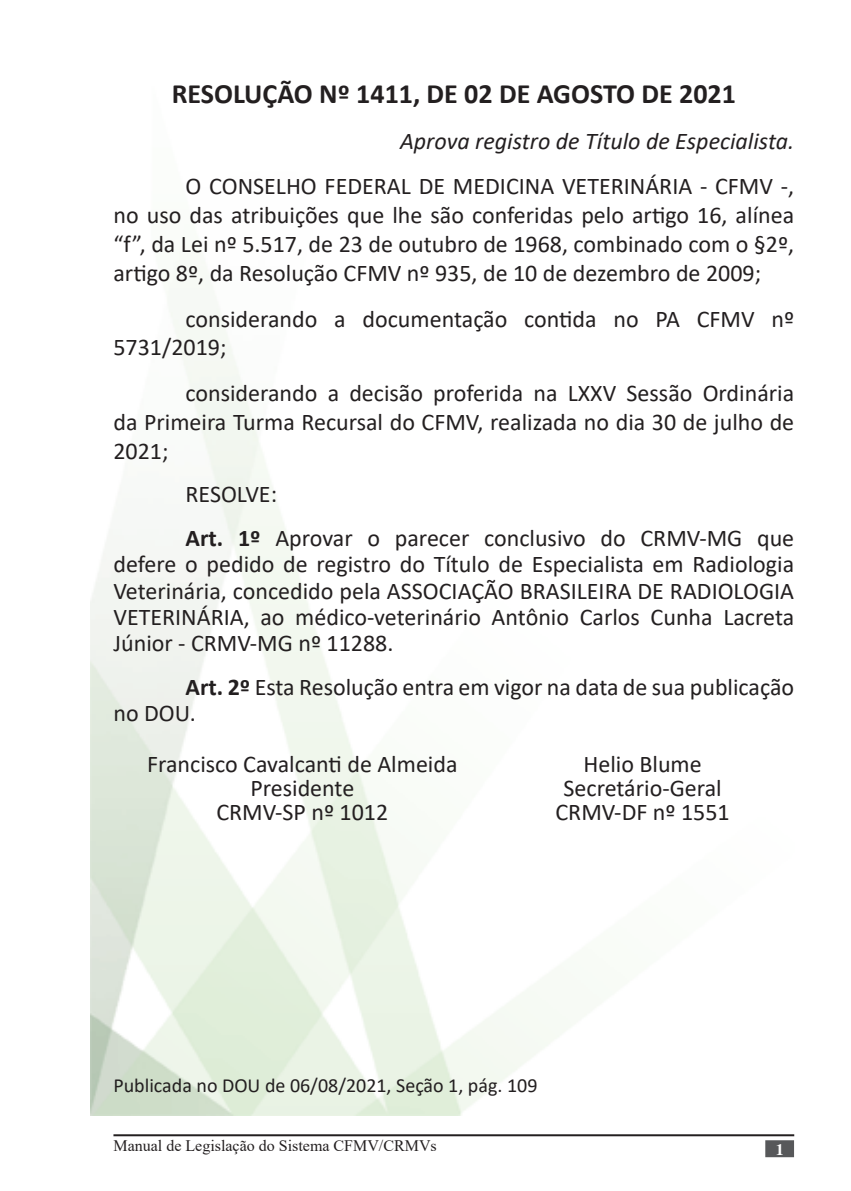
<style>
.page{position:relative;width:851px;height:1191px;background:#fff}
.page>*{position:absolute;margin:0;border:0;box-sizing:border-box;transform-origin:0 0}
.Texto_de_nota_de_rod{font:700 28px "Calibri";color:#231f20}
.Corpo_de_texto{font:24px/28.8px "Calibri";color:#231f20;text-align:justify}
.Texto_de_nota_de_rod-2{font:italic 24px "Calibri";color:#231f20}
.t1{font:20px "Calibri";color:#231f20}
.t2{font:16px "Times New Roman";color:#231f20}
.Apresentação{font:700 16px "Times";color:#fff}
.s1{font-weight:700}
</style>
<div class="page">
<hr style="left:113px;top:1134px;width:681px;height:2px;background:#231f20">
<div style="left:765px;top:1140px;width:28px;height:17px;background:#57585a;border:2px solid #57585a"></div>
<p class="Texto_de_nota_de_rod" style="left:172px;top:74px;width:565px">RESOLUÇÃO Nº 1411, DE 02 DE AGOSTO DE 2021</p>
<p class="Texto_de_nota_de_rod-2" style="left:400px;top:124px;width:395px">Aprova registro de Título de Especialista.</p>
<p class="Corpo_de_texto" style="left:113px;top:171px;width:682px;text-indent:72px">O CONSELHO FEDERAL DE MEDICINA VETERINÁRIA - CFMV -, no uso das atribuições que lhe são conferidas pelo artigo 16, alínea “f”, da Lei nº 5.517, de 23 de outubro de 1968, combinado com o §2º, artigo 8º, da Resolução CFMV nº 935, de 10 de dezembro de 2009;</p>
<p class="Corpo_de_texto" style="left:113px;top:303px;width:682px;text-indent:72px">considerando a documentação contida no PA CFMV nº<br>5731/2019;</p>
<p class="Corpo_de_texto" style="left:113px;top:378px;width:682px;text-indent:72px">considerando a decisão proferida na LXXV Sessão Ordinária da Primeira Turma Recursal do CFMV, realizada no dia 30 de julho de 2021;</p>
<p class="Corpo_de_texto" style="left:185px;top:479px;width:93px">RESOLVE:</p>
<p class="Corpo_de_texto" style="left:113px;top:524px;width:682px;line-height:26.4px;text-indent:72px"><span class="s1">Art. 1º</span> Aprovar o parecer conclusivo do CRMV-MG que defere o pedido de registro do Título de Especialista em Radiologia Veterinária, concedido pela ASSOCIAÇÃO BRASILEIRA DE RADIOLOGIA VETERINÁRIA, ao médico-veterinário Antônio Carlos Cunha Lacreta Júnior - CRMV-MG nº 11288.</p>
<p class="Corpo_de_texto" style="left:113px;top:673px;width:682px;line-height:26.4px;text-indent:72px"><span class="s1">Art. 2º</span> Esta Resolução entra em vigor na data de sua publicação no DOU.</p>
<p class="Corpo_de_texto" style="left:147px;top:749px;width:312px">Francisco Cavalcanti de Almeida</p>
<p class="Corpo_de_texto" style="left:250px;top:773px;width:105px">Presidente</p>
<p class="Corpo_de_texto" style="left:216px;top:797px;width:173px">CRMV-SP nº 1012</p>
<p class="Corpo_de_texto" style="left:583px;top:749px;width:120px">Helio Blume</p>
<p class="Corpo_de_texto" style="left:563px;top:773px;width:160px">Secretário-Geral</p>
<p class="Corpo_de_texto" style="left:555px;top:797px;width:176px">CRMV-DF nº 1551</p>
<p class="t1" style="left:113px;top:1071px;width:425px">Publicada no DOU de 06/08/2021, Seção 1, pág. 109</p>
<p class="t2" style="left:113px;top:1134px;width:325px">Manual de Legislação do Sistema CFMV/CRMVs</p>
<p class="Apresentação" style="left:775px;top:1140px;width:9px">1</p>
</div>
